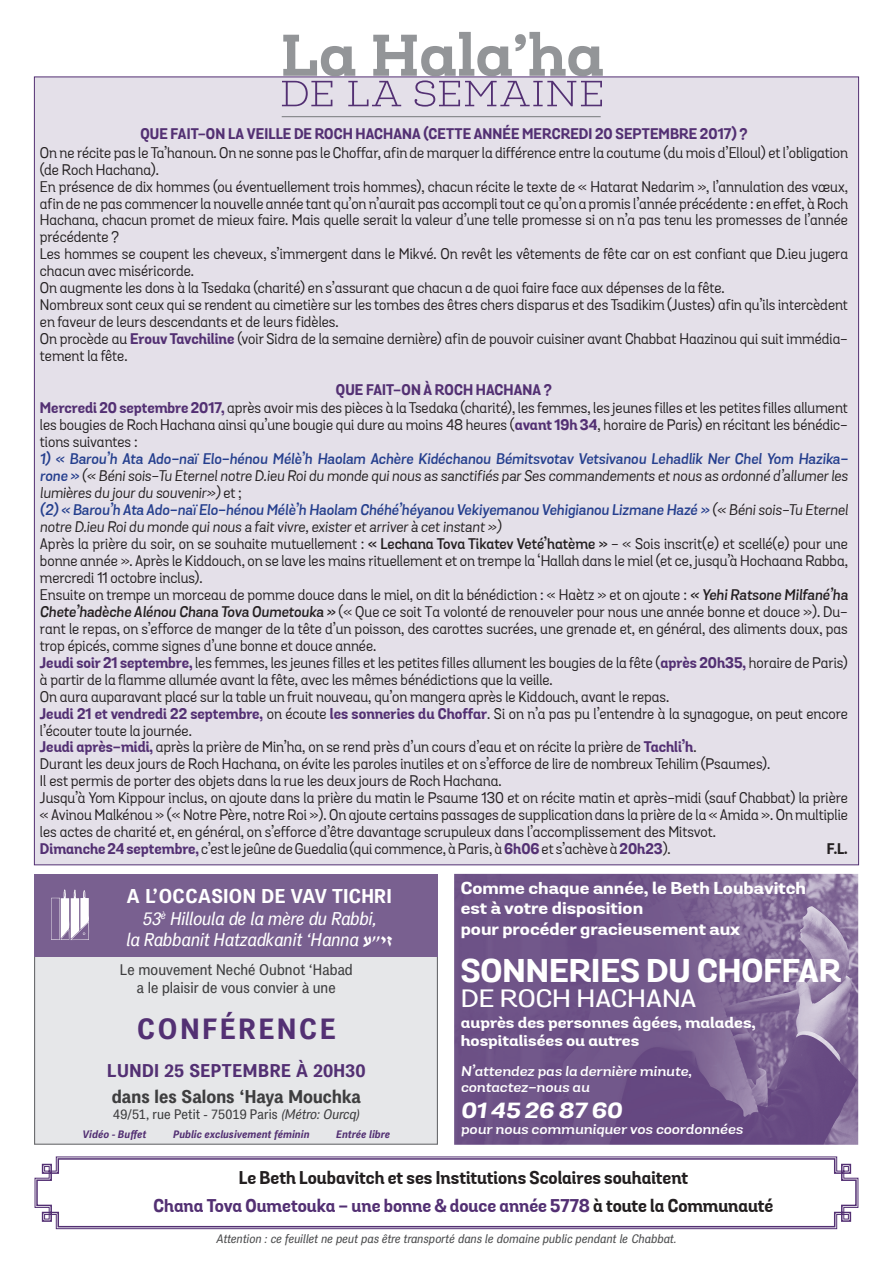
<style>
.page{position:relative;width:893px;height:1263px;background:#fff}
.page>*{position:absolute;margin:0;border:0;box-sizing:border-box;transform-origin:0 0}
.t1{font:32.1px "Grota Sans Alt Bold 40648";color:#fff;scale:1.1 1}
.t2{font:700 28.5px "PF Das Grotesk Pro";letter-spacing:.095em;color:#533073}
.t3{font:24.45px "Grota Sans Alt Medium 35418";color:#fff;scale:1.18 1}
.t4{font:21.3px "Grota Sans Bold Italic 96372";color:#fff;scale:1.18 1}
.t5{font:700 19.5px "PF Das Grotesk Pro";letter-spacing:.01em;color:#fff}
.t6{font:18px/27.9px "Grota Sans Alt Bold 40648";color:#231f20;text-align:center}
.t7{font:italic 18px/21.6px "PF Das Grotesk Pro";color:#fff;text-align:center}
.t8{font:700 18px "PF Das Grotesk Pro";color:#3e3e3f}
.t9{font:700 18px "PF Das Grotesk Pro";letter-spacing:.025em;color:#533073}
.t10{font:16.8px/20.1px "Grota Sans Bold 58080";color:#fff;scale:1.18 1}
.t11{font:15.3px/18.3px "Grota Sans Alt Bold 40648";color:#fff;scale:1.18 1}
.t12{font:15px/17px "Grota Sans Alt Regular 96724";color:#231f20}
.t13{font:15px "Grota Sans Alt Semi Bold Italic 26445";color:#253f8e}
.t14{font:15px/17px "Grota Sans Alt Italic 08279";color:#231f20}
.t15{font:15px "Grota Sans Alt Bold 40648";letter-spacing:.01em;color:#533073}
.t16{font:15px/18px "PF Das Grotesk Pro";letter-spacing:.005em;color:#3e3e3f;text-align:center}
.t17{font:15px "Grota Sans Alt Bold 40648";color:#231f20}
.t18{font:13.8px/16.5px "Grota Sans Semi Bold Italic 78633";color:#fff;scale:1.18 1}
.t19{font:13.5px "PF Das Grotesk Pro";letter-spacing:.01em;color:#3e3e3f}
.t20{font:italic 12px "PF Das Grotesk Pro";letter-spacing:.01em;color:#4b4c4d}
.t21{font:italic 700 10.5px "PF Das Grotesk Pro";letter-spacing:.02em;color:#533073}
.s1{font-family:"Grota Sans Alt Bold 40648";color:#533073}
.s2{font-family:"Grota Sans Alt Semi Bold Italic 26445";color:#253f8e}
.s3{font-family:"Grota Sans Alt Regular 96724"}
.s4{font-family:"Grota Sans Alt Italic 08279";color:#231f20}
.s5{font-family:"Grota Sans Alt Semi Bold 97337"}
.s6{font-family:"Grota Sans Alt Semi Bold Italic 26445"}
.s7{color:#533073}
.s8{font-family:"David";font-weight:700;font-style:normal}
.s9{font-style:italic}
</style>
<div class="page">
<div style="left:34px;top:77px;width:825px;height:788px;background:#e4e0e9;border:1px solid #533073"></div>
<svg style="left:282px;top:32px;width:321px;height:75px"></svg>
<hr style="left:282px;top:116px;width:319px;height:1px;background:#76787b">
<div style="left:34px;top:874px;width:404px;height:271px;background:#e6e7e9;border:1px solid #6c6d70"></div>
<div style="left:34px;top:874px;width:404px;height:83px;background:#796090"></div>
<svg style="left:51px;top:889px;width:38px;height:51px"></svg>
<img style="left:454px;top:874px;width:404px;height:271px">
<img style="left:460px;top:881px;width:385px;height:259px">
<svg style="left:35px;top:1156px;width:823px;height:73px;background:#937da7"></svg>
<svg style="left:36px;top:1157px;width:821px;height:71px"></svg>
<p class="t15" style="left:140px;top:125px;width:609px">QUE FAIT-ON LA VEILLE DE ROCH HACHANA (CETTE ANNÉE MERCREDI 20 SEPTEMBRE 2017) ?</p>
<p class="t12" style="left:40px;top:144px;width:810px">On ne récite pas le Ta’hanoun. On ne sonne pas le Choffar, afin de marquer la différence entre la coutume (du mois d’Elloul) et l’obligation (de Roch Hachana).<br>En présence de dix hommes (ou éventuellement trois hommes), chacun récite le texte de « Hatarat Nedarim », l’annulation des vœux, afin de ne pas commencer la nouvelle année tant qu’on n’aurait pas accompli tout ce qu’on a promis l’année précédente : en effet, à Roch Hachana, chacun promet de mieux faire. Mais quelle serait la valeur d’une telle promesse si on n’a pas tenu les promesses de l’année précédente ?<br>Les hommes se coupent les cheveux, s’immergent dans le Mikvé. On revêt les vêtements de fête car on est confiant que D.ieu jugera chacun avec miséricorde.<br>On augmente les dons à la Tsedaka (charité) en s’assurant que chacun a de quoi faire face aux dépenses de la fête.<br>Nombreux sont ceux qui se rendent au cimetière sur les tombes des êtres chers disparus et des Tsadikim (Justes) afin qu’ils intercèdent en faveur de leurs descendants et de leurs fidèles.<br>On procède au <span class="s1">Erouv Tavchiline</span> (voir Sidra de la semaine dernière) afin de pouvoir cuisiner avant Chabbat Haazinou qui suit immédia&shy;tement la fête.</p>
<p class="t15" style="left:336px;top:380px;width:218px">QUE FAIT-ON À ROCH HACHANA ?</p>
<p class="t12" style="left:40px;top:400px;width:809px;text-align:justify"><span class="s1">Mercredi 20 septembre 2017,</span> après avoir mis des pièces à la Tsedaka (charité), les femmes, les jeunes filles et les petites filles allument les bougies de Roch Hachana ainsi qu’une bougie qui dure au moins 48 heures (<span class="s1">avant 19h 34</span>, horaire de Paris) en récitant les bénédic&shy;tions suivantes :</p>
<p class="t13" style="left:40px;top:450px;width:809px">1) « Barou’h Ata Ado-naï Elo-hénou Mélè’h Haolam Achère Kidéchanou Bémitsvotav Vetsivanou Lehadlik Ner Chel Yom Hazika-</p>
<p class="t14" style="left:40px;top:468px;width:809px"><span class="s2">rone »</span> (« Béni sois-Tu Eternel notre D.ieu Roi du monde qui nous as sanctifiés par Ses commandements et nous as ordonné d’allumer les lumières du jour du souvenir») <span class="s3">et ;</span></p>
<p class="t13" style="left:40px;top:501px;width:809px">(2) « Barou’h Ata Ado-naï Elo-hénou Mélè’h Haolam Chéhé’héyanou Vekiyemanou Vehigianou Lizmane Hazé » <span class="s4">(« Béni sois-Tu Eternel</span></p>
<p class="t14" style="left:40px;top:519px;width:463px">notre D.ieu Roi du monde qui nous a fait vivre, exister et arriver à cet instant »)</p>
<p class="t12" style="left:40px;top:536px;width:809px">Après la prière du soir, on se souhaite mutuellement : <span class="s5">« Lechana Tova Tikatev Veté’hatème »</span> - « Sois inscrit(e) et scellé(e) pour une bonne année ». Après le Kiddouch, on se lave les mains rituellement et on trempe la ‘Hallah dans le miel (et ce, jusqu’à Hochaana Rabba, mercredi 11 octobre inclus).<br>Ensuite on trempe un morceau de pomme douce dans le miel, on dit la bénédiction : « Haètz » et on ajoute : <span class="s6">« Yehi Ratsone Milfané’ha Chete’hadèche Alénou Chana Tova Oumetouka »</span> (« Que ce soit Ta volonté de renouveler pour nous une année bonne et douce »). Du&shy;rant le repas, on s’efforce de manger de la tête d’un poisson, des carottes sucrées , une grenade et, en général, des aliments doux, pas trop épicés, comme signes d’une bonne et douce année.<br><span class="s1">Jeudi soir 21 septembre,</span> les femmes, les jeunes filles et les petites filles allument les bougies de la fête (<span class="s1">après 20h35,</span> horaire de Paris) à partir de la flamme allumée avant la fête, avec les mêmes bénédictions que la veille.<br>On aura auparavant placé sur la table un fruit nouveau, qu’on mangera après le Kiddouch, avant le repas.<br><span class="s1">Jeudi 21 et vendredi 22 septembre,</span> on écoute <span class="s1">les sonneries du Choffar</span>. Si on n’a pas pu l’entendre à la synagogue, on peut encore l’écouter toute la journée.<br><span class="s1">Jeudi après-midi,</span> après la prière de Min’ha, on se rend près d’un cours d’eau et on récite la prière de <span class="s1">Tachli’h</span>.<br>Durant les deux jours de Roch Hachana, on évite les paroles inutiles et on s’efforce de lire de nombreux Tehilim (Psaumes).<br>Il est permis de porter des objets dans la rue les deux jours de Roch Hachana.<br>Jusqu’à Yom Kippour inclus, on ajoute dans la prière du matin le Psaume 130 et on récite matin et après-midi (sauf Chabbat) la prière « Avinou Malkénou » (« Notre Père, notre Roi »). On ajoute certains passages de supplication dans la prière de la « Amida ». On multiplie les actes de charité et, en général, on s’efforce d’être davantage scrupuleux dans l’accomplissement des Mitsvot.<br><span class="s1">Dimanche 24 septembre,</span> c’est le jeûne de Guedalia (qui commence, à Paris, à <span class="s1">6h06</span> et s’achève à <span class="s1">20h23</span>).</p>
<p class="t17" style="left:827px;top:840px;width:22px">F.L.</p>
<p class="t10" style="left:461px;top:879px;width:294px">Comme chaque année, le Beth Loubavitch est à votre disposition<br>pour procéder gracieusement aux</p>
<h1 class="t1" style="left:461px;top:950px;width:347px">SONNERIES DU CHOFFAR</h1>
<h3 class="t3" style="left:461px;top:984px;width:201px">DE ROCH HACHANA</h3>
<p class="t11" style="left:461px;top:1014px;width:252px">auprès des personnes âgées, malades, hospitalisées ou autres</p>
<p class="t18" style="left:461px;top:1063px;width:197px">N’attendez pas la dernière minute, contactez-nous au</p>
<h3 class="t4" style="left:461px;top:1097px;width:138px">01 45 26 87 60</h3>
<p class="t18" style="left:461px;top:1122px;width:241px">pour nous communiquer vos coordonnées</p>
<p class="t6" style="left:154px;top:1164px;width:621px">Le Beth Loubavitch et ses Institutions Scolaires souhaitent<br><span class="s7">Chana Tova Oumetouka - une bonne &amp; douce année 5778</span> à toute la Communauté</p>
<h3 class="t5" style="left:127px;top:884px;width:267px">A L’OCCASION DE VAV TICHRI</h3>
<p class="t7" style="left:126px;top:908px;width:268px">53<sup>è</sup> Hilloula de la mère du Rabbi,<br>la Rabbanit Hatzadkanit ‘Hanna <span class="s8">ז י״ע</span></p>
<p class="t16" style="left:120px;top:961px;width:234px">Le mouvement Neché Oubnot ‘Habad a le plaisir de vous convier à une</p>
<h2 class="t2" style="left:137px;top:1011px;width:200px">CONFÉRENCE</h2>
<p class="t9" style="left:107px;top:1059px;width:260px">LUNDI 25 SEPTEMBRE À 20H30</p>
<p class="t8" style="left:112px;top:1085px;width:250px">dans les Salons ‘Haya Mouchka</p>
<p class="t19" style="left:113px;top:1106px;width:248px">49/51, rue Petit - 75019 Paris <span class="s9">(Métro: Ourcq)</span></p>
<p class="t21" style="left:83px;top:1128px;width:65px">Vidéo - Buffet</p>
<p class="t21" style="left:173px;top:1128px;width:138px">Public exclusivement féminin</p>
<p class="t21" style="left:336px;top:1128px;width:55px">Entrée libre</p>
<p class="t20" style="left:216px;top:1232px;width:462px">Attention : ce feuillet ne peut pas être transporté dans le domaine public pendant le Chabbat.</p>
</div>
